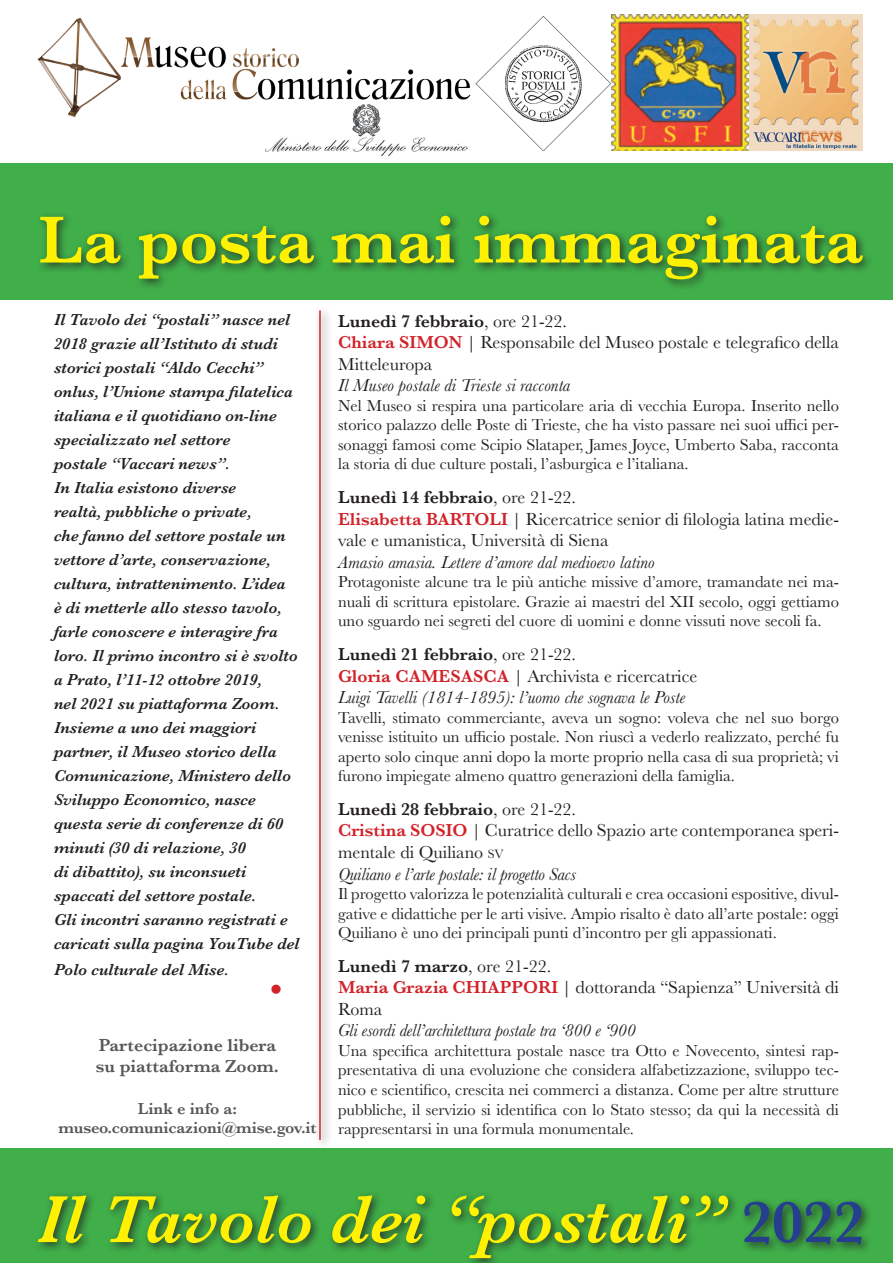
<style>
.page{position:relative;width:893px;height:1263px;background:#fff}
.page>*{position:absolute;margin:0;border:0;box-sizing:border-box;transform-origin:0 0}
.t1{font:italic 600 69px "Baskerville";color:#fff101}
.t2{font:600 69px "Baskerville";color:#fff101}
.t3{font:italic 600 34.5px "Baskerville";color:#d1232a}
.t4{font:18px/21.6px "Baskerville";color:#231f20}
.t5{font:italic 18px "Baskerville";color:#231f20}
.t6{font:600 18px "Baskerville";color:#231f20}
.t7{font:600 18px "Baskerville";color:#57585a}
.t8{font:16.5px/19.5px "Baskerville";color:#231f20;text-align:justify}
.t9{font:italic 600 16.5px "Baskerville";color:#231f20}
.t10{font:600 16.5px "Baskerville";letter-spacing:-.01em;color:#57585a}
.s1{font-weight:400}
.s2{font-weight:600;color:#d1232a}
.s3{font-size:12.6px}
.s4{font-style:normal;font-size:61.5px;color:#253f8e}
</style>
<div class="page">
<div style="left:0;top:164px;width:893px;height:136px;background:#40ae49"></div>
<div style="left:36px;top:211px;width:838px;height:80px;background:#231f20;opacity:.75"></div>
<img style="left:37px;top:18px;width:434px;height:138px">
<img style="left:475px;top:15px;width:387px;height:136px">
<div style="left:0;top:1148px;width:893px;height:115px;background:#40ae49"></div>
<div style="left:33px;top:1190px;width:840px;height:73px;background:#231f20;opacity:.75"></div>
<div style="left:314px;top:306px;width:18px;height:844px;background:#f0f0f0"></div>
<hr style="left:319px;top:310px;width:2px;height:830px;background:#d1232a">
<p class="t2" style="left:39px;top:192px;width:826px">La posta mai immaginata</p>
<p class="t9" style="left:54px;top:309px;width:238px">Il Tavolo dei “postali” nasce nel</p>
<p class="t9" style="left:54px;top:333px;width:225px">2018 grazie all’Istituto di studi</p>
<p class="t9" style="left:54px;top:357px;width:211px">storici postali “Aldo Cecchi”</p>
<p class="t9" style="left:54px;top:381px;width:240px">onlus, l’Unione stampa filatelica</p>
<p class="t9" style="left:54px;top:405px;width:224px">italiana e il quotidiano on-line</p>
<p class="t9" style="left:54px;top:429px;width:178px">specializzato nel settore</p>
<p class="t9" style="left:54px;top:453px;width:178px">postale “Vaccari news”.</p>
<p class="t9" style="left:54px;top:477px;width:184px">In Italia esistono diverse</p>
<p class="t9" style="left:54px;top:501px;width:199px">realtà, pubbliche o private,</p>
<p class="t9" style="left:54px;top:525px;width:233px">che fanno del settore postale un</p>
<p class="t9" style="left:54px;top:549px;width:218px">vettore d’arte, conservazione,</p>
<p class="t9" style="left:54px;top:573px;width:233px">cultura, intrattenimento. L’idea</p>
<p class="t9" style="left:54px;top:597px;width:229px">è di metterle allo stesso tavolo,</p>
<p class="t9" style="left:54px;top:621px;width:225px">farle conoscere e interagire fra</p>
<p class="t9" style="left:54px;top:645px;width:245px">loro. Il primo incontro si è svolto</p>
<p class="t9" style="left:54px;top:669px;width:210px">a Prato, l’11-12 ottobre 2019,</p>
<p class="t9" style="left:54px;top:693px;width:227px">nel 2021 su piattaforma Zoom.</p>
<p class="t9" style="left:54px;top:717px;width:204px">Insieme a uno dei maggiori</p>
<p class="t9" style="left:54px;top:741px;width:224px">partner, il Museo storico della</p>
<p class="t9" style="left:54px;top:765px;width:239px">Comunicazione, Ministero dello</p>
<p class="t9" style="left:54px;top:789px;width:203px">Sviluppo Economico, nasce</p>
<p class="t9" style="left:54px;top:813px;width:231px">questa serie di conferenze di 60</p>
<p class="t9" style="left:54px;top:837px;width:194px">minuti (30 di relazione, 30</p>
<p class="t9" style="left:54px;top:861px;width:194px">di dibattito), su inconsueti</p>
<p class="t9" style="left:54px;top:885px;width:204px">spaccati del settore postale.</p>
<p class="t9" style="left:54px;top:909px;width:235px">Gli incontri saranno registrati e</p>
<p class="t9" style="left:54px;top:933px;width:247px">caricati sulla pagina YouTube del</p>
<p class="t9" style="left:54px;top:958px;width:176px">Polo culturale del Mise.</p>
<p class="t3" style="left:270px;top:966px;width:13px">•</p>
<p class="t6" style="left:338px;top:308px;width:231px">Lunedì 7 febbraio<span class="s1">, ore 21-22.</span></p>
<p class="t4" style="left:338px;top:332px;width:502px"><span class="s2">Chiara SIMON</span> | Responsabile del Museo postale e telegrafico della<br>Mitteleuropa</p>
<p class="t5" style="left:338px;top:374px;width:234px">Il Museo postale di Trieste si racconta</p>
<p class="t8" style="left:338px;top:396px;width:502px">Nel Museo si respira una particolare aria di vecchia Europa. Inserito nello storico palazzo delle Poste di Trieste, che ha visto passare nei suoi uffici per&shy;sonaggi famosi come Scipio Slataper, James Joyce, Umberto Saba, racconta la storia di due culture postali, l’asburgica e l’italiana.</p>
<p class="t6" style="left:338px;top:484px;width:240px">Lunedì 14 febbraio<span class="s1">, ore 21-22.</span></p>
<p class="t4" style="left:338px;top:508px;width:502px"><span class="s2">Elisabetta BARTOLI</span> | Ricercatrice senior di filologia latina medie&shy;vale e umanistica, Università di Siena</p>
<p class="t5" style="left:338px;top:550px;width:318px">Amasio amasia. Lettere d’amore dal medioevo latino</p>
<p class="t8" style="left:338px;top:572px;width:502px">Protagoniste alcune tra le più antiche missive d’amore, tramandate nei ma&shy;nuali di scrittura epistolare. Grazie ai maestri del XII secolo, oggi gettiamo uno sguardo nei segreti del cuore di uomini e donne vissuti nove secoli fa.</p>
<p class="t6" style="left:338px;top:641px;width:240px">Lunedì 21 febbraio<span class="s1">, ore 21-22.</span></p>
<p class="t4" style="left:338px;top:665px;width:361px"><span class="s2">Gloria CAMESASCA</span> | Archivista e ricercatrice</p>
<p class="t5" style="left:338px;top:685px;width:349px">Luigi Tavelli (1814-1895): l’uomo che sognava le Poste</p>
<p class="t8" style="left:338px;top:708px;width:502px">Tavelli, stimato commerciante, aveva un sogno: voleva che nel suo borgo venisse istituito un ufficio postale. Non riuscì a vederlo realizzato, perché fu aperto solo cinque anni dopo la morte proprio nella casa di sua proprietà; vi furono impiegate almeno quattro generazioni della famiglia.</p>
<p class="t6" style="left:338px;top:796px;width:240px">Lunedì 28 febbraio<span class="s1">, ore 21-22.</span></p>
<p class="t4" style="left:338px;top:820px;width:502px"><span class="s2">Cristina SOSIO</span> | Curatrice dello Spazio arte contemporanea speri&shy;mentale di Quiliano <span class="s3">sv</span></p>
<p class="t5" style="left:338px;top:862px;width:239px">Quiliano e l’arte postale: il progetto Sacs</p>
<p class="t8" style="left:338px;top:884px;width:502px">Il progetto valorizza le potenzialità culturali e crea occasioni espositive, divul&shy;gative e didattiche per le arti visive. Ampio risalto è dato all’arte postale: oggi Quiliano è uno dei principali punti d’incontro per gli appassionati.</p>
<p class="t6" style="left:338px;top:953px;width:215px">Lunedì 7 marzo<span class="s1">, ore 21-22.</span></p>
<p class="t4" style="left:338px;top:977px;width:502px"><span class="s2">Maria Grazia CHIAPPORI</span> | dottoranda “Sapienza” Università di<br>Roma</p>
<p class="t5" style="left:338px;top:1019px;width:299px">Gli esordi dell’architettura postale tra ‘800 e ‘900</p>
<p class="t8" style="left:338px;top:1041px;width:502px">Una specifica architettura postale nasce tra Otto e Novecento, sintesi rap&shy;presentativa di una evoluzione che considera alfabetizzazione, sviluppo tec&shy;nico e scientifico, crescita nei commerci a distanza. Come per altre strutture pubbliche, il servizio si identifica con lo Stato stesso; da qui la necessità di rappresentarsi in una formula monumentale.</p>
<p class="t7" style="left:99px;top:1032px;width:179px">Partecipazione libera</p>
<p class="t7" style="left:96px;top:1054px;width:185px">su piattaforma Zoom.</p>
<p class="t10" style="left:138px;top:1096px;width:101px">Link e info a:</p>
<p class="t10" style="left:58px;top:1116px;width:260px">museo.comunicazioni@mise.gov.it</p>
<p class="t1" style="left:37px;top:1173px;width:829px">Il Tavolo dei “postali” <span class="s4">2022</span></p>
</div>
